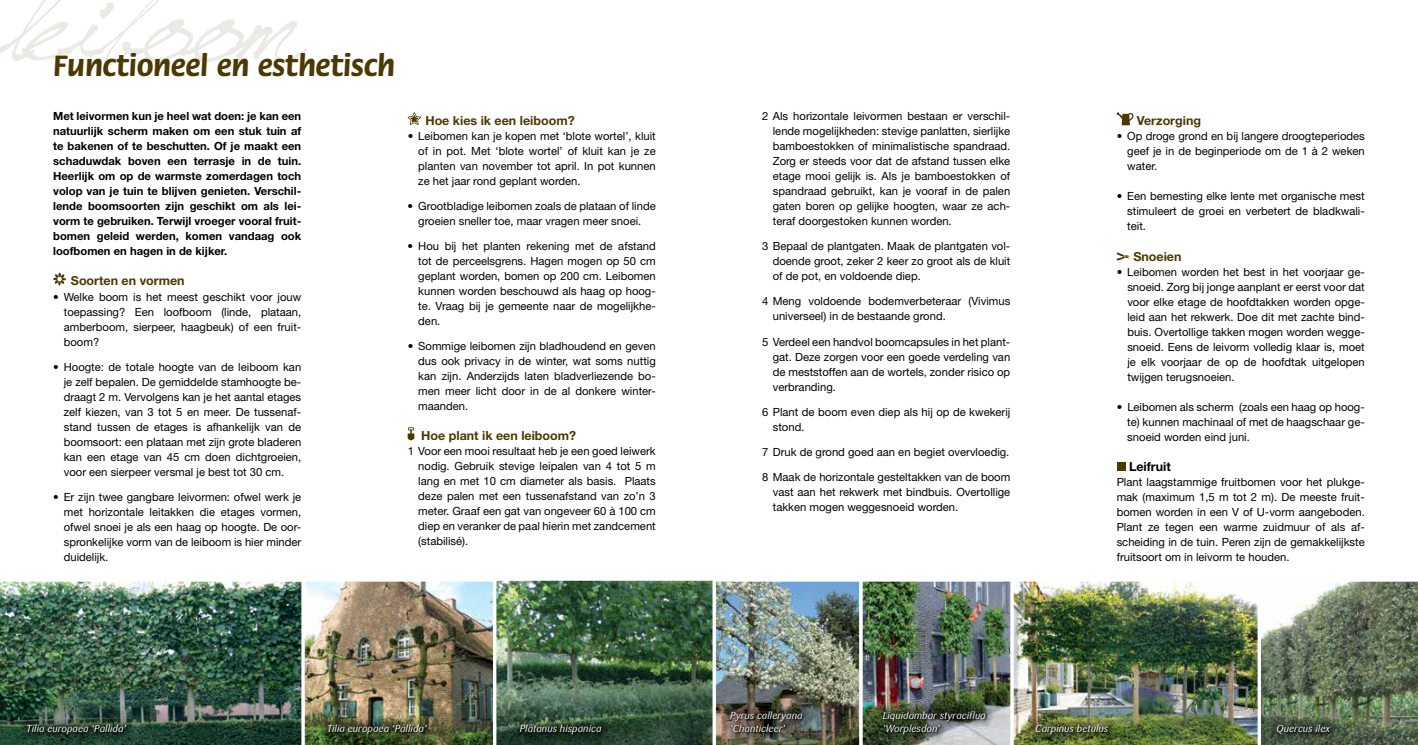
<style>
.page{position:relative;width:1418px;height:745px;background:#fff}
.page>*{position:absolute;margin:0;border:0;box-sizing:border-box;transform-origin:0 0}
.t1{font:158.25px "Jellyka Saint Andrews Queen";letter-spacing:-.05em;color:#4b3900}
.t2{font:700 31.25px "Flora Std";color:#4b3900}
.t3{font:700 12.5px "Helvetica Neue LT Std";color:#4b3900}
.t4{font:700 12.5px "Helvetica Neue LT Std";color:#000}
.t5{font:11.25px/15px "Helvetica Neue LT Std";color:#000;text-align:justify}
.t6{font:700 11.25px/15px "Helvetica Neue LT Std";color:#000;text-align:justify}
.t7{font:italic 10px/12.5px "Sari";color:#fff}
.s1{font-weight:300}
</style>
<div class="page">
<svg style="left:53px;top:272px;width:13px;height:13px"></svg>
<svg style="left:407px;top:112px;width:14px;height:13px"></svg>
<svg style="left:407px;top:427px;width:7px;height:13px"></svg>
<svg style="left:1116px;top:112px;width:17px;height:13px"></svg>
<svg style="left:1116px;top:252px;width:13px;height:8px"></svg>
<div style="left:1116px;top:461px;width:9px;height:9px;background:#4b3900"></div>
<img style="left:0;top:581px;width:301px;height:163px">
<img style="left:301px;top:580px;width:1116px;height:164px">
<div style="left:19px;top:715px;width:116px;height:27px;background:#000;opacity:.75"></div>
<div style="left:319px;top:715px;width:116px;height:27px;background:#000;opacity:.75"></div>
<div style="left:511px;top:715px;width:98px;height:27px;background:#000;opacity:.75"></div>
<div style="left:1027px;top:715px;width:89px;height:27px;background:#000;opacity:.75"></div>
<div style="left:1268px;top:715px;width:70px;height:28px;background:#000;opacity:.75"></div>
<div style="left:721px;top:702px;width:90px;height:38px;background:#000;opacity:.75"></div>
<div style="left:874px;top:702px;width:120px;height:40px;background:#000;opacity:.75"></div>
<h1 class="t1" style="left:0;top:-88px;width:304px">leiboom</h1>
<h2 class="t2" style="left:53px;top:49px;width:343px">Functioneel en esthetisch</h2>
<p class="t6" style="left:53px;top:108px;width:250px">Met leivormen kun je heel wat doen: je kan een natuurlijk scherm maken om een stuk tuin af te bakenen of te beschutten. Of je maakt een schaduwdak boven een terrasje in de tuin.<br>Heerlijk om op de warmste zomerdagen toch volop van je tuin te blijven genieten. Verschil&shy;lende boomsoorten zijn geschikt om als lei&shy;vorm te gebruiken. Terwijl vroeger vooral fruit&shy;bomen geleid werden, komen vandaag ook loofbomen en hagen in de kijker.</p>
<p class="t3" style="left:71px;top:273px;width:115px">Soorten en vormen</p>
<p class="t5" style="left:64px;top:288px;width:239px;text-indent:-11px">• Welke boom is het meest geschikt voor jouw toepassing? Een loofboom (linde, plataan, amberboom, sierpeer, haagbeuk) of een fruit&shy;boom?</p>
<p class="t5" style="left:64px;top:358px;width:239px;text-indent:-11px">• Hoogte: de totale hoogte van de leiboom kan je zelf bepalen. De gemiddelde stamhoogte be&shy;draagt 2 m. Vervolgens kan je het aantal etages zelf kiezen, van 3 tot 5 en meer. De tussenaf&shy;stand tussen de etages is afhankelijk van de boomsoort: een plataan met zijn grote bladeren kan een etage van 45 cm doen dichtgroeien, voor een sierpeer versmal je best tot 30 cm.</p>
<p class="t5" style="left:64px;top:488px;width:239px;text-indent:-11px">• Er zijn twee gangbare leivormen: ofwel werk je met horizontale leitakken die etages vormen, ofwel snoei je als een haag op hoogte. De oor&shy;spronkelijke vorm van de leiboom is hier minder duidelijk.</p>
<p class="t3" style="left:425px;top:113px;width:151px">Hoe kies ik een leiboom?</p>
<p class="t5" style="left:418px;top:128px;width:239px;text-indent:-11px">• Leibomen kan je kopen met ‘blote wortel’, kluit of in pot. Met ‘blote wortel’ of kluit kan je ze planten van november tot april. In pot kunnen ze het jaar rond geplant worden.</p>
<p class="t5" style="left:407px;top:198px;width:250px;text-align:center">• Grootbladige leibomen zoals de plataan of linde groeien sneller toe, maar vragen meer snoei.</p>
<p class="t5" style="left:418px;top:238px;width:239px;text-indent:-11px">• Hou bij het planten rekening met de afstand tot de perceelsgrens. Hagen mogen op 50 cm geplant worden, bomen op 200 cm. Leibomen kunnen worden beschouwd als haag op hoog&shy;te. Vraag bij je gemeente naar de mogelijkhe&shy;den.</p>
<p class="t5" style="left:418px;top:338px;width:239px;text-indent:-11px">• Sommige leibomen zijn bladhoudend en geven dus ook privacy in de winter, wat soms nuttig kan zijn. Anderzijds laten bladverliezende bo&shy;men meer licht door in de al donkere winter&shy;maanden.</p>
<p class="t3" style="left:421px;top:428px;width:156px">Hoe plant ik een leiboom?</p>
<p class="t5" style="left:418px;top:443px;width:239px;text-indent:-11px">1 Voor een mooi resultaat heb je een goed leiwerk nodig. Gebruik stevige leipalen van 4 tot 5 m lang en met 10 cm diameter als basis. Plaats deze palen met een tussenafstand van zo’n 3 meter. Graaf een gat van ongeveer 60 à 100 cm diep en veranker de paal hierin met zandcement (stabilisé).</p>
<p class="t5" style="left:772px;top:108px;width:239px;text-indent:-11px">2 Als horizontale leivormen bestaan er verschil&shy;lende mogelijkheden: stevige panlatten, sierlijke bamboestokken of minimalistische spandraad.<br>Zorg er steeds voor dat de afstand tussen elke etage mooi gelijk is. Als je bamboestokken of spandraad gebruikt, kan je vooraf in de palen gaten boren op gelijke hoogten, waar ze ach&shy;teraf doorgestoken kunnen worden.</p>
<p class="t5" style="left:772px;top:238px;width:239px;text-indent:-11px">3 Bepaal de plantgaten. Maak de plantgaten vol&shy;doende groot, zeker 2 keer zo groot als de kluit of de pot, en voldoende diep.</p>
<p class="t5" style="left:772px;top:293px;width:239px;text-indent:-11px">4 Meng voldoende bodemverbeteraar (Vivimus universeel) in de bestaande grond.</p>
<p class="t5" style="left:772px;top:333px;width:239px;text-indent:-11px">5 Verdeel een handvol boomcapsules in het plant&shy;gat. Deze zorgen voor een goede verdeling van de meststoffen aan de wortels, zonder risico op verbranding.</p>
<p class="t5" style="left:772px;top:403px;width:239px;text-indent:-11px">6 Plant de boom even diep als hij op de kwekerij stond.</p>
<p class="t5" style="left:762px;top:443px;width:249px">7 Druk de grond goed aan en begiet overvloedig.</p>
<p class="t5" style="left:772px;top:468px;width:239px;text-indent:-11px">8 Maak de horizontale gesteltakken van de boom vast aan het rekwerk met bindbuis. Overtollige takken mogen weggesnoeid worden.</p>
<p class="t3" style="left:1136px;top:113px;width:66px">Verzorging</p>
<p class="t5" style="left:1127px;top:129px;width:239px;text-indent:-11px"><span class="s1">•</span> Op droge grond en bij langere droogteperiodes geef je in de beginperiode om de 1 à 2 weken water.</p>
<p class="t5" style="left:1127px;top:189px;width:239px;text-indent:-11px"><span class="s1">•</span> Een bemesting elke lente met organische mest stimuleert de groei en verbetert de bladkwali&shy;teit.</p>
<p class="t3" style="left:1133px;top:248px;width:50px">Snoeien</p>
<p class="t5" style="left:1127px;top:264px;width:239px;text-indent:-11px"><span class="s1">•</span> Leibomen worden het best in het voorjaar ge&shy;snoeid. Zorg bij jonge aanplant er eerst voor dat voor elke etage de hoofdtakken worden opge&shy;leid aan het rekwerk. Doe dit met zachte bind&shy;buis. Overtollige takken mogen worden wegge&shy;snoeid. Eens de leivorm volledig klaar is, moet je elk voorjaar de op de hoofdtak uitgelopen twijgen terugsnoeien.</p>
<p class="t5" style="left:1127px;top:399px;width:239px;text-indent:-11px"><span class="s1">•</span> Leibomen als scherm (zoals een haag op hoog&shy;te) kunnen machinaal of met de haagschaar ge&shy;snoeid worden eind juni.</p>
<p class="t4" style="left:1128px;top:458px;width:43px">Leifruit</p>
<p class="t5" style="left:1116px;top:474px;width:250px">Plant laagstammige fruitbomen voor het plukge&shy;mak (maximum 1,5 m tot 2 m). De meeste fruit&shy;bomen worden in een V of U-vorm aangeboden.<br>Plant ze tegen een warme zuidmuur of als af&shy;scheiding in de tuin. Peren zijn de gemakkelijkste fruitsoort om in leivorm te houden.</p>
<p class="t7" style="left:730px;top:709px;width:74px">Pyrus calleryana ‘Chanticleer’</p>
<p class="t7" style="left:882px;top:709px;width:105px">Liquidambar styraciflua ‘Worplesdon’</p>
<p class="t7" style="left:27px;top:722px;width:101px">Tilia europaea ‘Pallida’</p>
<p class="t7" style="left:327px;top:722px;width:101px">Tilia europaea ‘Pallida’</p>
<p class="t7" style="left:520px;top:722px;width:83px">Platanus hispanica</p>
<p class="t7" style="left:1035px;top:722px;width:74px">Carpinus betulus</p>
<p class="t7" style="left:1276px;top:722px;width:55px">Quercus ilex</p>
</div>
